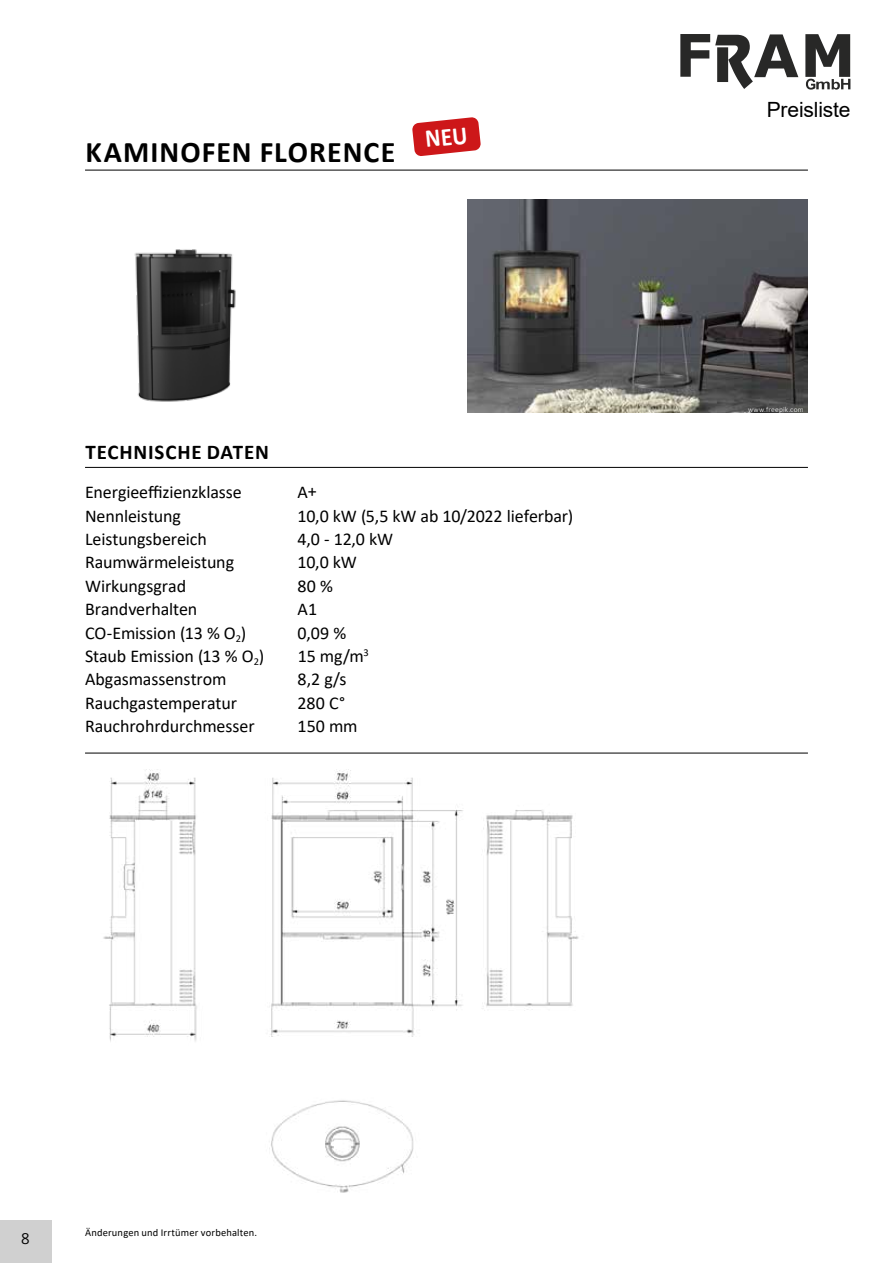
<style>
.page{position:relative;width:893px;height:1263px;background:#fff}
.page>*{position:absolute;margin:0;border:0;box-sizing:border-box;transform-origin:0 0}
.t1{font:700 30px "Calibri";letter-spacing:.035em;color:#000}
.t2{font:700 21px "Calibri";letter-spacing:.04em;color:#000}
.t3{font:21px "Arial";letter-spacing:-.005em;color:#000}
.t4{font:18px "Calibri";letter-spacing:-.005em;color:#000}
.t5{font:15px "Open Sans";color:#000}
.t6{font:10.5px "Calibri";letter-spacing:.015em;color:#000}
.t7{font:300 7.5px "Calibri";letter-spacing:.025em;color:#fff}
</style>
<div class="page">
<svg style="left:680px;top:34px;width:118px;height:55px"></svg>
<svg style="left:805px;top:34px;width:45px;height:56px"></svg>
<div style="left:0;top:1220px;width:51px;height:43px;background:#d0d0d0"></div>
<hr style="left:85px;top:170px;width:723px;height:1px;background:#000">
<hr style="left:85px;top:467px;width:723px;height:1px;background:#000">
<hr style="left:85px;top:753px;width:723px;height:1px;background:#000">
<img style="left:134px;top:249px;width:102px;height:153px">
<img style="left:468px;top:200px;width:340px;height:212px">
<img style="left:103px;top:770px;width:476px;height:423px">
<div style="left:481px;top:1046px;width:119px;height:179px;background:#fff"></div>
<svg style="left:412px;top:117px;width:69px;height:39px"></svg>
<h1 class="t1" style="left:86px;top:130px;width:311px">KAMINOFEN FLORENCE</h1>
<p class="t2" style="left:85px;top:437px;width:185px">TECHNISCHE DATEN</p>
<p class="t4" style="left:85px;top:480px;width:158px">Energieeffizienzklasse</p>
<p class="t4" style="left:298px;top:479px;width:21px">A+</p>
<p class="t4" style="left:85px;top:503px;width:98px">Nennleistung</p>
<p class="t4" style="left:298px;top:503px;width:277px">10,0 kW (5,5 kW ab 10/2022 lieferbar)</p>
<p class="t4" style="left:85px;top:527px;width:123px">Leistungsbereich</p>
<p class="t4" style="left:298px;top:527px;width:97px">4,0 - 12,0 kW</p>
<p class="t4" style="left:85px;top:550px;width:151px">Raumwärmeleistung</p>
<p class="t4" style="left:298px;top:550px;width:61px">10,0 kW</p>
<p class="t4" style="left:85px;top:573px;width:103px">Wirkungsgrad</p>
<p class="t4" style="left:298px;top:573px;width:37px">80 %</p>
<p class="t4" style="left:85px;top:597px;width:114px">Brandverhalten</p>
<p class="t4" style="left:298px;top:597px;width:21px">A1</p>
<p class="t4" style="left:85px;top:620px;width:163px">CO-Emission (13 % O<sub>2</sub>)</p>
<p class="t4" style="left:298px;top:620px;width:50px">0,09 %</p>
<p class="t4" style="left:85px;top:643px;width:181px">Staub Emission (13 % O<sub>2</sub>)</p>
<p class="t4" style="left:298px;top:643px;width:73px">15 mg/m<sup>3</sup></p>
<p class="t4" style="left:85px;top:667px;width:143px">Abgasmassenstrom</p>
<p class="t4" style="left:298px;top:667px;width:50px">8,2 g/s</p>
<p class="t4" style="left:85px;top:690px;width:153px">Rauchgastemperatur</p>
<p class="t4" style="left:298px;top:690px;width:49px">280 C°</p>
<p class="t4" style="left:85px;top:714px;width:171px">Rauchrohrdurchmesser</p>
<p class="t4" style="left:298px;top:714px;width:61px">150 mm</p>
<p class="t3" style="left:767px;top:95px;width:85px">Preisliste</p>
<p class="t7" style="left:748px;top:405px;width:57px">www.freepik.com</p>
<p class="t5" style="left:21px;top:1228px;width:10px">8</p>
<p class="t6" style="left:85px;top:1225px;width:174px">Änderungen und Irrtümer vorbehalten.</p>
</div>
